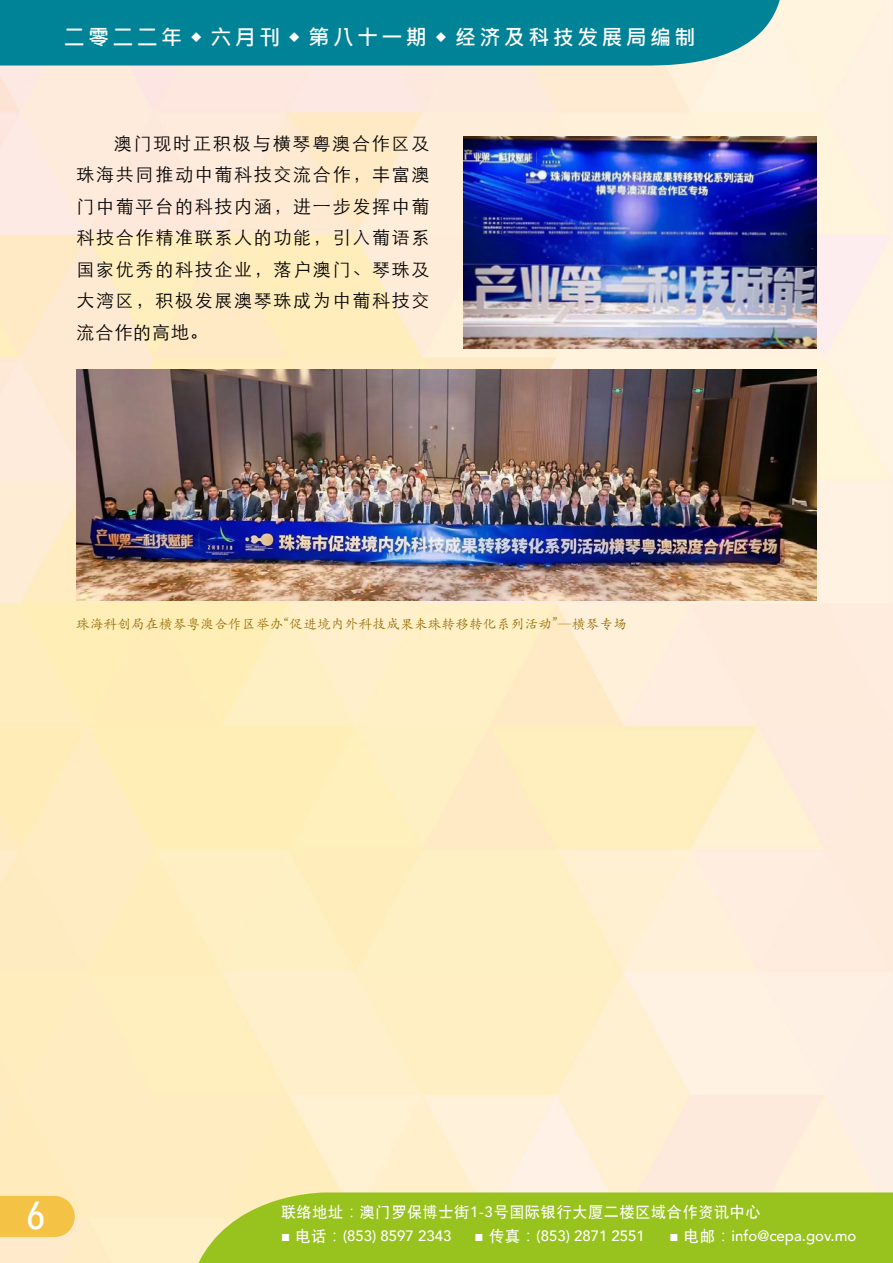
<style>
.page{position:relative;width:893px;height:1263px;background:#fff}
.page>*{position:absolute;margin:0;border:0;box-sizing:border-box;transform-origin:0 0}
.t1{font:500 39px "Avenir Next Condensed";color:#fff}
.t2{font:700 21px "Microsoft Jheng Hei";letter-spacing:.16em;color:#fff}
.t3{font:300 18px/31.5px "ST Heiti SC";letter-spacing:.095em;color:#000;text-align:justify}
.t4{font:500 15px "Avenir";color:#fff}
.t5{font:15px "SIL Hei Med Jian";letter-spacing:.05em;color:#fff}
.t6{font:13.5px "ST Kaiti";letter-spacing:.025em;color:#956a02}
.s1{font-family:"Microsoft Jheng Hei"}
.s2{font-family:"Avenir";font-weight:500}
.s3{font-family:"Microsoft Jheng Hei";font-weight:400}
.s4{font-family:"SIL Hei Med Jian";font-weight:400}
</style>
<div class="page">
<img style="left:0;top:0;width:893px;height:1263px">
<div style="left:0;top:0;width:782px;height:66px;background:#008297"></div>
<div style="left:0;top:1196px;width:75px;height:41px;background:#f4c245"></div>
<svg style="left:892px;top:0;width:1px;height:66px"></svg>
<svg style="left:192px;top:1192px;width:701px;height:71px;background:#9ec428"></svg>
<img style="left:463px;top:136px;width:353px;height:213px">
<img style="left:77px;top:370px;width:739px;height:231px">
<p class="t2" style="left:64px;top:25px;width:633px">二零二二年 ◆ 六月刊 ◆ 第八十一期 ◆ 经济及科技发展局编制</p>
<p class="t3" style="left:77px;top:125px;width:354px;text-indent:37px">澳门现时正积极与横琴粤澳合作区及珠海共同推动中葡科技交流合作，丰富澳门中葡平台的科技内涵，进一步发挥中葡科技合作精准联系人的功能，引入葡语系国家优秀的科技企业，落户澳门、琴珠及大湾区，积极发展澳琴珠成为中葡科技交流合作的高地。</p>
<p class="t6" style="left:76px;top:615px;width:552px">珠海科创局在横琴粤澳合作区举办“促进境内外科技成果来珠转移转化系列活动”—横琴专场</p>
<h1 class="t1" style="left:27px;top:1191px;width:20px">6</h1>
<p class="t5" style="left:281px;top:1201px;width:481px">联络地址<span class="s1">：</span>澳门罗保博士街<span class="s2">1-3</span>号国际银行大厦二楼区域合作资讯中心</p>
<p class="t4" style="left:281px;top:1223px;width:172px"><span class="s3">■</span> <span class="s4">电话</span><span class="s3">：</span>(853) 8597 2343</p>
<p class="t4" style="left:474px;top:1223px;width:172px"><span class="s3">■</span> <span class="s4">传真</span><span class="s3">：</span>(853) 2871 2551</p>
<p class="t4" style="left:669px;top:1223px;width:188px"><span class="s3">■</span> <span class="s4">电邮</span><span class="s3">：</span>info@cepa.gov.mo</p>
</div>
